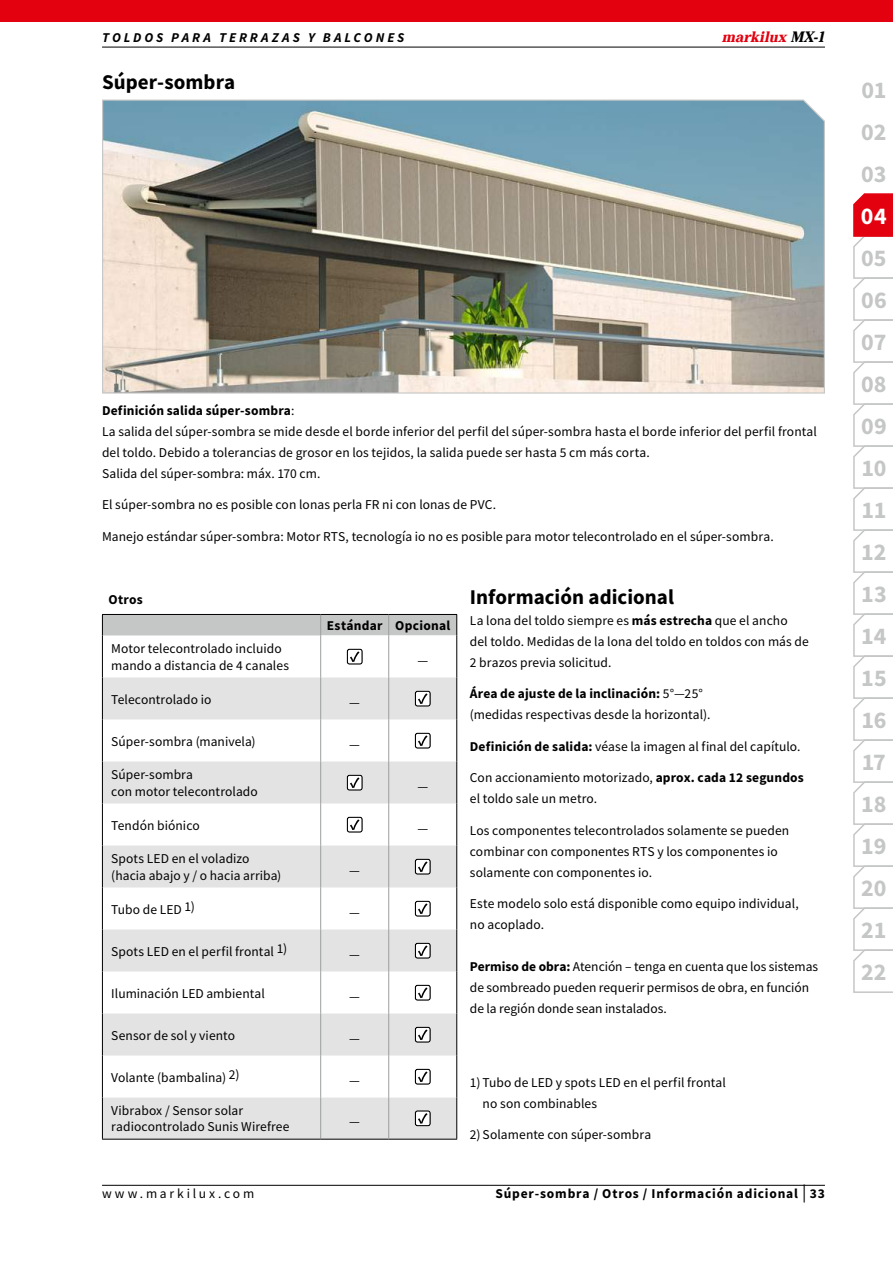
<style>
.page{position:relative;width:893px;height:1263px;background:#fff}
.page>*{position:absolute;margin:0;border:0;box-sizing:border-box;transform-origin:0 0}
.t1{font:700 24px "Source Sans Pro";color:#c5c6c6}
.t2{font:700 24px "Source Sans Pro";color:#fff}
.t3{font:700 21px "Source Sans Pro";letter-spacing:.005em;color:#000}
.t4{font:15px "markilux Header";letter-spacing:.005em;color:#e3000f}
.t5{font:13.5px/21px "Source Sans Pro";letter-spacing:.005em;color:#000}
.t6{font:700 13.5px "Source Sans Pro";letter-spacing:.06em;color:#000}
.t7{font:italic 700 13.5px "Source Sans Pro";letter-spacing:.21em;color:#000}
.t8{font:13.5px "Source Sans Pro";letter-spacing:.21em;color:#000}
.t9{font:700 13.5px "Source Sans Pro";letter-spacing:.02em;color:#000}
.s1{color:#000}
.s2{font-weight:700}
.s3{font-weight:400;font-size:18px}
</style>
<div class="page">
<div style="left:0;top:0;width:893px;height:21px;background:#e3000f"></div>
<svg style="left:853px;top:193px;width:40px;height:800px"></svg>
<hr style="left:102px;top:47px;width:723px;height:1px;background:#000">
<hr style="left:102px;top:1185px;width:723px;height:1px;background:#000">
<svg style="left:103px;top:677px;width:353px;height:462px;fill:#e3e3e3"></svg>
<hr style="left:102px;top:677px;width:1px;height:42px;background:#000">
<hr style="left:456px;top:677px;width:1px;height:42px;background:#000">
<hr style="left:102px;top:719px;width:1px;height:42px;background:#000">
<hr style="left:456px;top:719px;width:1px;height:42px;background:#000">
<hr style="left:102px;top:761px;width:1px;height:42px;background:#000">
<hr style="left:456px;top:761px;width:1px;height:42px;background:#000">
<hr style="left:102px;top:803px;width:1px;height:42px;background:#000">
<hr style="left:456px;top:803px;width:1px;height:42px;background:#000">
<hr style="left:102px;top:845px;width:1px;height:42px;background:#000">
<hr style="left:456px;top:845px;width:1px;height:42px;background:#000">
<hr style="left:102px;top:887px;width:1px;height:42px;background:#000">
<hr style="left:456px;top:887px;width:1px;height:42px;background:#000">
<hr style="left:102px;top:929px;width:1px;height:42px;background:#000">
<hr style="left:456px;top:929px;width:1px;height:42px;background:#000">
<hr style="left:102px;top:971px;width:1px;height:42px;background:#000">
<hr style="left:456px;top:971px;width:1px;height:42px;background:#000">
<hr style="left:102px;top:1013px;width:1px;height:42px;background:#000">
<hr style="left:456px;top:1013px;width:1px;height:42px;background:#000">
<hr style="left:102px;top:1055px;width:1px;height:42px;background:#000">
<hr style="left:456px;top:1055px;width:1px;height:42px;background:#000">
<hr style="left:102px;top:1097px;width:1px;height:42px;background:#000">
<hr style="left:456px;top:1097px;width:1px;height:42px;background:#000">
<hr style="left:321px;top:1139px;width:68px;height:1px;background:#000">
<hr style="left:389px;top:1139px;width:68px;height:1px;background:#000">
<hr style="left:320px;top:677px;width:1px;height:42px;background:#9c9d9d">
<hr style="left:388px;top:677px;width:1px;height:42px;background:#9c9d9d">
<hr style="left:320px;top:719px;width:1px;height:42px;background:#9c9d9d">
<hr style="left:388px;top:719px;width:1px;height:42px;background:#9c9d9d">
<hr style="left:320px;top:761px;width:1px;height:42px;background:#9c9d9d">
<hr style="left:388px;top:761px;width:1px;height:42px;background:#9c9d9d">
<hr style="left:320px;top:803px;width:1px;height:42px;background:#9c9d9d">
<hr style="left:388px;top:803px;width:1px;height:42px;background:#9c9d9d">
<hr style="left:320px;top:845px;width:1px;height:42px;background:#9c9d9d">
<hr style="left:388px;top:845px;width:1px;height:42px;background:#9c9d9d">
<hr style="left:320px;top:887px;width:1px;height:42px;background:#9c9d9d">
<hr style="left:388px;top:887px;width:1px;height:42px;background:#9c9d9d">
<hr style="left:320px;top:929px;width:1px;height:42px;background:#9c9d9d">
<hr style="left:388px;top:929px;width:1px;height:42px;background:#9c9d9d">
<hr style="left:320px;top:971px;width:1px;height:42px;background:#9c9d9d">
<hr style="left:388px;top:971px;width:1px;height:42px;background:#9c9d9d">
<hr style="left:320px;top:1013px;width:1px;height:42px;background:#9c9d9d">
<hr style="left:388px;top:1013px;width:1px;height:42px;background:#9c9d9d">
<hr style="left:320px;top:1055px;width:1px;height:42px;background:#9c9d9d">
<hr style="left:388px;top:1055px;width:1px;height:42px;background:#9c9d9d">
<hr style="left:320px;top:1097px;width:1px;height:42px;background:#9c9d9d">
<hr style="left:388px;top:1097px;width:1px;height:42px;background:#9c9d9d">
<hr style="left:102px;top:1139px;width:219px;height:1px;background:#000">
<svg style="left:102px;top:614px;width:355px;height:63px"></svg>
<svg style="left:415px;top:690px;width:16px;height:17px"></svg>
<svg style="left:415px;top:732px;width:16px;height:17px"></svg>
<svg style="left:347px;top:774px;width:16px;height:17px"></svg>
<svg style="left:347px;top:816px;width:16px;height:17px"></svg>
<svg style="left:415px;top:858px;width:16px;height:17px"></svg>
<svg style="left:415px;top:900px;width:16px;height:17px"></svg>
<svg style="left:415px;top:942px;width:16px;height:17px"></svg>
<svg style="left:415px;top:984px;width:16px;height:17px"></svg>
<svg style="left:415px;top:1026px;width:16px;height:17px"></svg>
<svg style="left:415px;top:1068px;width:16px;height:17px"></svg>
<svg style="left:415px;top:1110px;width:16px;height:16px"></svg>
<img style="left:102px;top:99px;width:723px;height:295px">
<p class="t7" style="left:102px;top:28px;width:304px">TOLDOS PARA TERRAZAS Y BALCONES</p>
<p class="t4" style="left:722px;top:24px;width:104px">markilux <span class="s1">MX-1</span></p>
<h2 class="t3" style="left:102px;top:68px;width:135px">Súper-sombra</h2>
<p class="t5" style="left:102px;top:399px;width:716px"><span class="s2">Definición salida súper-sombra</span>:<br>La salida del súper-sombra se mide desde el borde inferior del perfil del súper-sombra hasta el borde inferior del perfil frontal del toldo. Debido a tolerancias de grosor en los tejidos, la salida puede ser hasta 5 cm más corta.<br>Salida del súper-sombra: máx. 170 cm.</p>
<p class="t5" style="left:102px;top:494px;width:396px">El súper-sombra no es posible con lonas perla FR ni con lonas de PVC.</p>
<p class="t5" style="left:102px;top:525px;width:673px">Manejo estándar súper-sombra: Motor RTS, tecnología io no es posible para motor telecontrolado en el súper-sombra.</p>
<p class="t6" style="left:108px;top:590px;width:36px">Otros</p>
<p class="t5" style="left:111px;top:640px;width:179px;line-height:16.5px">Motor telecontrolado incluido mando a distancia de 4 canales</p>
<p class="t9" style="left:327px;top:617px;width:125px">Estándar Opcional</p>
<p class="t5" style="left:417px;top:650px;width:12px">—</p>
<p class="t5" style="left:111px;top:688px;width:102px">Telecontrolado io</p>
<p class="t5" style="left:349px;top:692px;width:12px">—</p>
<p class="t5" style="left:111px;top:730px;width:146px">Súper-sombra (manivela)</p>
<p class="t5" style="left:349px;top:734px;width:12px">—</p>
<p class="t5" style="left:111px;top:766px;width:148px;line-height:16.5px">Súper-sombra<br>con motor telecontrolado</p>
<p class="t5" style="left:417px;top:776px;width:12px">—</p>
<p class="t5" style="left:111px;top:814px;width:90px">Tendón biónico</p>
<p class="t5" style="left:417px;top:818px;width:12px">—</p>
<p class="t5" style="left:111px;top:850px;width:172px;line-height:16.5px">Spots LED en el voladizo (hacia abajo y / o hacia arriba)</p>
<p class="t5" style="left:349px;top:860px;width:12px">—</p>
<p class="t5" style="left:111px;top:898px;width:85px">Tubo de LED 1)</p>
<p class="t5" style="left:111px;top:940px;width:177px">Spots LED en el perfil frontal 1)</p>
<p class="t5" style="left:349px;top:902px;width:12px">—</p>
<p class="t5" style="left:349px;top:944px;width:12px">—</p>
<p class="t5" style="left:111px;top:982px;width:155px">Iluminación LED ambiental</p>
<p class="t5" style="left:349px;top:986px;width:12px">—</p>
<p class="t5" style="left:111px;top:1024px;width:125px">Sensor de sol y viento</p>
<p class="t5" style="left:349px;top:1028px;width:12px">—</p>
<p class="t5" style="left:111px;top:1066px;width:130px">Volante (bambalina) 2)</p>
<p class="t5" style="left:349px;top:1070px;width:12px">—</p>
<p class="t5" style="left:111px;top:1102px;width:180px;line-height:16.5px">Vibrabox / Sensor solar radiocontrolado Sunis Wirefree</p>
<p class="t5" style="left:349px;top:1111px;width:12px">—</p>
<h2 class="t3" style="left:470px;top:582px;width:206px">Información adicional</h2>
<p class="t5" style="left:470px;top:609px;width:340px">La lona del toldo siempre es <span class="s2">más estrecha</span> que el ancho del toldo. Medidas de la lona del toldo en toldos con más de<br>2 brazos previa solicitud.</p>
<p class="t5" style="left:470px;top:683px;width:242px"><span class="s2">Área de ajuste de la inclinación:</span> 5°—25° (medidas respectivas desde la horizontal).</p>
<p class="t5" style="left:470px;top:735px;width:332px"><span class="s2">Definición de salida:</span> véase la imagen al final del capítulo.</p>
<p class="t5" style="left:470px;top:767px;width:335px">Con accionamiento motorizado, <span class="s2">aprox. cada 12 segundos </span>el toldo sale un metro.</p>
<p class="t5" style="left:470px;top:819px;width:321px">Los componentes telecontrolados solamente se pueden combinar con componentes RTS y los componentes io solamente con componentes io.</p>
<p class="t5" style="left:470px;top:893px;width:330px">Este modelo solo está disponible como equipo individual, no acoplado.</p>
<p class="t5" style="left:470px;top:956px;width:350px"><span class="s2">Permiso de obra:</span> Atención – tenga en cuenta que los sistemas de sombreado pueden requerir permisos de obra, en función de la región donde sean instalados.</p>
<p class="t5" style="left:483px;top:1071px;width:245px;text-indent:-13px">1) Tubo de LED y spots LED en el perfil frontal no son combinables</p>
<p class="t5" style="left:470px;top:1124px;width:183px">2) Solamente con súper-sombra</p>
<p class="t8" style="left:102px;top:1185px;width:154px">www.markilux.com</p>
<p class="t6" style="left:495px;top:1185px;width:331px">Súper-sombra / Otros / Información adicional <span class="s3">|</span> 33</p>
<h1 class="t1" style="left:861px;top:74px;width:26px">01</h1>
<h1 class="t1" style="left:861px;top:116px;width:27px">02</h1>
<h1 class="t1" style="left:861px;top:158px;width:27px">03</h1>
<h1 class="t2" style="left:861px;top:200px;width:27px">04</h1>
<h1 class="t1" style="left:861px;top:242px;width:27px">05</h1>
<h1 class="t1" style="left:861px;top:284px;width:27px">06</h1>
<h1 class="t1" style="left:861px;top:326px;width:27px">07</h1>
<h1 class="t1" style="left:861px;top:368px;width:27px">08</h1>
<h1 class="t1" style="left:861px;top:410px;width:27px">09</h1>
<h1 class="t1" style="left:861px;top:452px;width:27px">10</h1>
<h1 class="t1" style="left:861px;top:494px;width:27px">11</h1>
<h1 class="t1" style="left:861px;top:536px;width:27px">12</h1>
<h1 class="t1" style="left:861px;top:578px;width:27px">13</h1>
<h1 class="t1" style="left:861px;top:620px;width:27px">14</h1>
<h1 class="t1" style="left:861px;top:662px;width:27px">15</h1>
<h1 class="t1" style="left:861px;top:704px;width:27px">16</h1>
<h1 class="t1" style="left:862px;top:746px;width:26px">17</h1>
<h1 class="t1" style="left:861px;top:788px;width:27px">18</h1>
<h1 class="t1" style="left:861px;top:830px;width:27px">19</h1>
<h1 class="t1" style="left:861px;top:872px;width:27px">20</h1>
<h1 class="t1" style="left:861px;top:914px;width:27px">21</h1>
<h1 class="t1" style="left:861px;top:956px;width:27px">22</h1>
</div>
